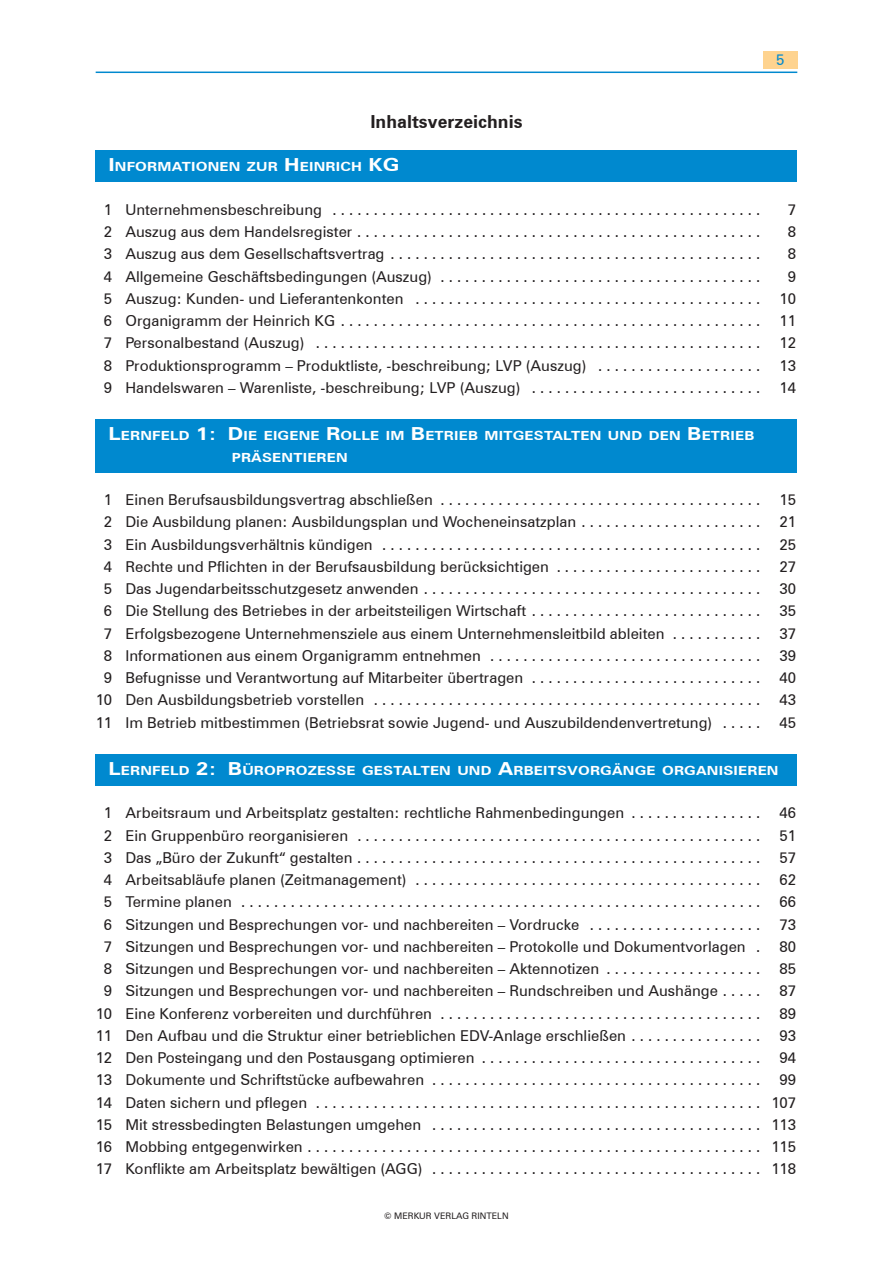
<style>
.page{position:relative;width:893px;height:1263px;background:#fff}
.page>*{position:absolute;margin:0;border:0;box-sizing:border-box;transform-origin:0 0}
.Inhaltsverzeichnis{font:700 18px "Zurich BT";color:#231f20}
._1__Ueberschrift{font:15px "Zurich BT";color:#231f20}
.Seitenzahl{font:15px "Zurich BT";color:#0089cf}
.Lernfeld{font:700 12.6px/21.6px "Zurich BT";letter-spacing:.015em;color:#fff;scale:1.2 1}
.t1{font:9px "Zurich BT";color:#231f20}
.s1{font-size:18px}
</style>
<div class="page">
<div style="left:763px;top:51px;width:34px;height:17px;background:#fed38f"></div>
<hr style="left:96px;top:72px;width:701px;height:1px;background:#0089cf">
<div style="left:96px;top:150px;width:701px;height:32px;background:#0089cf"></div>
<div style="left:96px;top:419px;width:701px;height:53px;background:#0089cf"></div>
<div style="left:96px;top:754px;width:701px;height:31px;background:#0089cf"></div>
<p class="Seitenzahl" style="left:776px;top:51px;width:10px">5</p>
<p class="Inhaltsverzeichnis" style="left:370px;top:111px;width:154px">Inhaltsverzeichnis</p>
<p class="Lernfeld" style="left:108px;top:156px;width:244px"><span class="s1">I</span>NFORMATIONEN ZUR <span class="s1">H</span>EINRICH <span class="s1">KG</span></p>
<p class="_1__Ueberschrift" style="left:104px;top:200px;width:658px">1 Unternehmensbeschreibung . . . . . . . . . . . . . . . . . . . . . . . . . . . . . . . . . . . . . . . . . . . . . . . . . . . .</p>
<p class="_1__Ueberschrift" style="left:788px;top:200px;width:10px">7</p>
<p class="_1__Ueberschrift" style="left:104px;top:223px;width:658px">2 Auszug aus dem Handelsregister . . . . . . . . . . . . . . . . . . . . . . . . . . . . . . . . . . . . . . . . . . . . . . . . .</p>
<p class="_1__Ueberschrift" style="left:788px;top:223px;width:10px">8</p>
<p class="_1__Ueberschrift" style="left:104px;top:245px;width:658px">3 Auszug aus dem Gesellschaftsvertrag . . . . . . . . . . . . . . . . . . . . . . . . . . . . . . . . . . . . . . . . . . . . .</p>
<p class="_1__Ueberschrift" style="left:788px;top:245px;width:10px">8</p>
<p class="_1__Ueberschrift" style="left:104px;top:267px;width:658px">4 Allgemeine Geschäftsbedingungen (Auszug) . . . . . . . . . . . . . . . . . . . . . . . . . . . . . . . . . . . . . . .</p>
<p class="_1__Ueberschrift" style="left:788px;top:267px;width:10px">9</p>
<p class="_1__Ueberschrift" style="left:104px;top:289px;width:658px">5 Auszug: Kunden- und Lieferantenkonten . . . . . . . . . . . . . . . . . . . . . . . . . . . . . . . . . . . . . . . . . .</p>
<p class="_1__Ueberschrift" style="left:780px;top:289px;width:18px">10</p>
<p class="_1__Ueberschrift" style="left:104px;top:312px;width:658px">6 Organigramm der Heinrich KG . . . . . . . . . . . . . . . . . . . . . . . . . . . . . . . . . . . . . . . . . . . . . . . . . . .</p>
<p class="_1__Ueberschrift" style="left:780px;top:312px;width:18px">11</p>
<p class="_1__Ueberschrift" style="left:104px;top:334px;width:658px">7 Personalbestand (Auszug) . . . . . . . . . . . . . . . . . . . . . . . . . . . . . . . . . . . . . . . . . . . . . . . . . . . . . .</p>
<p class="_1__Ueberschrift" style="left:780px;top:334px;width:18px">12</p>
<p class="_1__Ueberschrift" style="left:104px;top:356px;width:658px">8 Produktionsprogramm – Produktliste, -beschreibung; LVP (Auszug) . . . . . . . . . . . . . . . . . . . .</p>
<p class="_1__Ueberschrift" style="left:780px;top:356px;width:18px">13</p>
<p class="_1__Ueberschrift" style="left:104px;top:378px;width:658px">9 Handelswaren – Warenliste, -beschreibung; LVP (Auszug) . . . . . . . . . . . . . . . . . . . . . . . . . . . .</p>
<p class="_1__Ueberschrift" style="left:780px;top:378px;width:18px">14</p>
<p class="Lernfeld" style="left:232px;top:425px;width:436px;text-indent:-123px"><span class="s1">L</span>ERNFELD <span class="s1">1: D</span>IE EIGENE <span class="s1">R</span>OLLE IM <span class="s1">B</span>ETRIEB MITGESTALTEN UND DEN <span class="s1">B</span>ETRIEB<br>PRÄSENTIEREN</p>
<p class="_1__Ueberschrift" style="left:104px;top:491px;width:658px">1 Einen Berufsausbildungsvertrag abschließen . . . . . . . . . . . . . . . . . . . . . . . . . . . . . . . . . . . . . . .</p>
<p class="_1__Ueberschrift" style="left:780px;top:491px;width:18px">15</p>
<p class="_1__Ueberschrift" style="left:104px;top:513px;width:658px">2 Die Ausbildung planen: Ausbildungsplan und Wocheneinsatzplan . . . . . . . . . . . . . . . . . . . . . .</p>
<p class="_1__Ueberschrift" style="left:780px;top:513px;width:18px">21</p>
<p class="_1__Ueberschrift" style="left:104px;top:535px;width:658px">3 Ein Ausbildungsverhältnis kündigen . . . . . . . . . . . . . . . . . . . . . . . . . . . . . . . . . . . . . . . . . . . . . .</p>
<p class="_1__Ueberschrift" style="left:780px;top:535px;width:18px">25</p>
<p class="_1__Ueberschrift" style="left:104px;top:557px;width:658px">4 Rechte und Pflichten in der Berufsausbildung berücksichtigen . . . . . . . . . . . . . . . . . . . . . . . . .</p>
<p class="_1__Ueberschrift" style="left:780px;top:557px;width:18px">27</p>
<p class="_1__Ueberschrift" style="left:104px;top:580px;width:658px">5 Das Jugendarbeitsschutzgesetz anwenden . . . . . . . . . . . . . . . . . . . . . . . . . . . . . . . . . . . . . . . . .</p>
<p class="_1__Ueberschrift" style="left:780px;top:580px;width:18px">30</p>
<p class="_1__Ueberschrift" style="left:104px;top:602px;width:658px">6 Die Stellung des Betriebes in der arbeitsteiligen Wirtschaft . . . . . . . . . . . . . . . . . . . . . . . . . . . .</p>
<p class="_1__Ueberschrift" style="left:780px;top:602px;width:18px">35</p>
<p class="_1__Ueberschrift" style="left:104px;top:624px;width:658px">7 Erfolgsbezogene Unternehmensziele aus einem Unternehmensleitbild ableiten . . . . . . . . . . .</p>
<p class="_1__Ueberschrift" style="left:780px;top:624px;width:18px">37</p>
<p class="_1__Ueberschrift" style="left:104px;top:646px;width:658px">8 Informationen aus einem Organigramm entnehmen . . . . . . . . . . . . . . . . . . . . . . . . . . . . . . . . .</p>
<p class="_1__Ueberschrift" style="left:780px;top:646px;width:18px">39</p>
<p class="_1__Ueberschrift" style="left:104px;top:669px;width:658px">9 Befugnisse und Verantwortung auf Mitarbeiter übertragen . . . . . . . . . . . . . . . . . . . . . . . . . . . .</p>
<p class="_1__Ueberschrift" style="left:780px;top:669px;width:18px">40</p>
<p class="_1__Ueberschrift" style="left:96px;top:691px;width:666px">10 Den Ausbildungsbetrieb vorstellen . . . . . . . . . . . . . . . . . . . . . . . . . . . . . . . . . . . . . . . . . . . . . . .</p>
<p class="_1__Ueberschrift" style="left:780px;top:691px;width:18px">43</p>
<p class="_1__Ueberschrift" style="left:96px;top:713px;width:666px">11 Im Betrieb mitbestimmen (Betriebsrat sowie Jugend- und Auszubildendenvertretung) . . . . .</p>
<p class="_1__Ueberschrift" style="left:780px;top:713px;width:18px">45</p>
<p class="Lernfeld" style="left:108px;top:759px;width:560px"><span class="s1">L</span>ERNFELD <span class="s1">2: B</span>ÜROPROZESSE GESTALTEN UND <span class="s1">A</span>RBEITSVORGÄNGE ORGANISIEREN</p>
<p class="_1__Ueberschrift" style="left:104px;top:804px;width:658px">1 Arbeitsraum und Arbeitsplatz gestalten: rechtliche Rahmenbedingungen . . . . . . . . . . . . . . . .</p>
<p class="_1__Ueberschrift" style="left:780px;top:804px;width:18px">46</p>
<p class="_1__Ueberschrift" style="left:104px;top:826px;width:658px">2 Ein Gruppenbüro reorganisieren . . . . . . . . . . . . . . . . . . . . . . . . . . . . . . . . . . . . . . . . . . . . . . . . .</p>
<p class="_1__Ueberschrift" style="left:780px;top:826px;width:18px">51</p>
<p class="_1__Ueberschrift" style="left:104px;top:848px;width:658px">3 Das „Büro der Zukunft“ gestalten . . . . . . . . . . . . . . . . . . . . . . . . . . . . . . . . . . . . . . . . . . . . . . . . .</p>
<p class="_1__Ueberschrift" style="left:780px;top:848px;width:18px">57</p>
<p class="_1__Ueberschrift" style="left:104px;top:871px;width:658px">4 Arbeitsabläufe planen (Zeitmanagement) . . . . . . . . . . . . . . . . . . . . . . . . . . . . . . . . . . . . . . . . . .</p>
<p class="_1__Ueberschrift" style="left:780px;top:871px;width:18px">62</p>
<p class="_1__Ueberschrift" style="left:104px;top:893px;width:658px">5 Termine planen . . . . . . . . . . . . . . . . . . . . . . . . . . . . . . . . . . . . . . . . . . . . . . . . . . . . . . . . . . . . . . .</p>
<p class="_1__Ueberschrift" style="left:780px;top:893px;width:18px">66</p>
<p class="_1__Ueberschrift" style="left:104px;top:915px;width:658px">6 Sitzungen und Besprechungen vor- und nachbereiten – Vordrucke . . . . . . . . . . . . . . . . . . . . .</p>
<p class="_1__Ueberschrift" style="left:780px;top:915px;width:18px">73</p>
<p class="_1__Ueberschrift" style="left:104px;top:937px;width:658px">7 Sitzungen und Besprechungen vor- und nachbereiten – Protokolle und Dokumentvorlagen .</p>
<p class="_1__Ueberschrift" style="left:780px;top:937px;width:18px">80</p>
<p class="_1__Ueberschrift" style="left:104px;top:960px;width:658px">8 Sitzungen und Besprechungen vor- und nachbereiten – Aktennotizen . . . . . . . . . . . . . . . . . . .</p>
<p class="_1__Ueberschrift" style="left:780px;top:960px;width:18px">85</p>
<p class="_1__Ueberschrift" style="left:104px;top:982px;width:658px">9 Sitzungen und Besprechungen vor- und nachbereiten – Rundschreiben und Aushänge . . . . .</p>
<p class="_1__Ueberschrift" style="left:780px;top:982px;width:18px">87</p>
<p class="_1__Ueberschrift" style="left:96px;top:1004px;width:666px">10 Eine Konferenz vorbereiten und durchführen . . . . . . . . . . . . . . . . . . . . . . . . . . . . . . . . . . . . . . .</p>
<p class="_1__Ueberschrift" style="left:780px;top:1004px;width:18px">89</p>
<p class="_1__Ueberschrift" style="left:96px;top:1026px;width:666px">11 Den Aufbau und die Struktur einer betrieblichen EDV-Anlage erschließen . . . . . . . . . . . . . . . .</p>
<p class="_1__Ueberschrift" style="left:780px;top:1026px;width:18px">93</p>
<p class="_1__Ueberschrift" style="left:96px;top:1049px;width:666px">12 Den Posteingang und den Postausgang optimieren . . . . . . . . . . . . . . . . . . . . . . . . . . . . . . . . . .</p>
<p class="_1__Ueberschrift" style="left:780px;top:1049px;width:18px">94</p>
<p class="_1__Ueberschrift" style="left:96px;top:1071px;width:666px">13 Dokumente und Schriftstücke aufbewahren . . . . . . . . . . . . . . . . . . . . . . . . . . . . . . . . . . . . . . . .</p>
<p class="_1__Ueberschrift" style="left:780px;top:1071px;width:18px">99</p>
<p class="_1__Ueberschrift" style="left:96px;top:1093px;width:702px">14 Daten sichern und pflegen . . . . . . . . . . . . . . . . . . . . . . . . . . . . . . . . . . . . . . . . . . . . . . . . . . . . . . 107</p>
<p class="_1__Ueberschrift" style="left:96px;top:1115px;width:702px">15 Mit stressbedingten Belastungen umgehen . . . . . . . . . . . . . . . . . . . . . . . . . . . . . . . . . . . . . . . . 113</p>
<p class="_1__Ueberschrift" style="left:96px;top:1138px;width:702px">16 Mobbing entgegenwirken . . . . . . . . . . . . . . . . . . . . . . . . . . . . . . . . . . . . . . . . . . . . . . . . . . . . . . . 115</p>
<p class="_1__Ueberschrift" style="left:96px;top:1160px;width:702px">17 Konflikte am Arbeitsplatz bewältigen (AGG) . . . . . . . . . . . . . . . . . . . . . . . . . . . . . . . . . . . . . . . . 118</p>
<p class="t1" style="left:384px;top:1210px;width:126px">© MERKUR VERLAG RINTELN</p>
</div>
